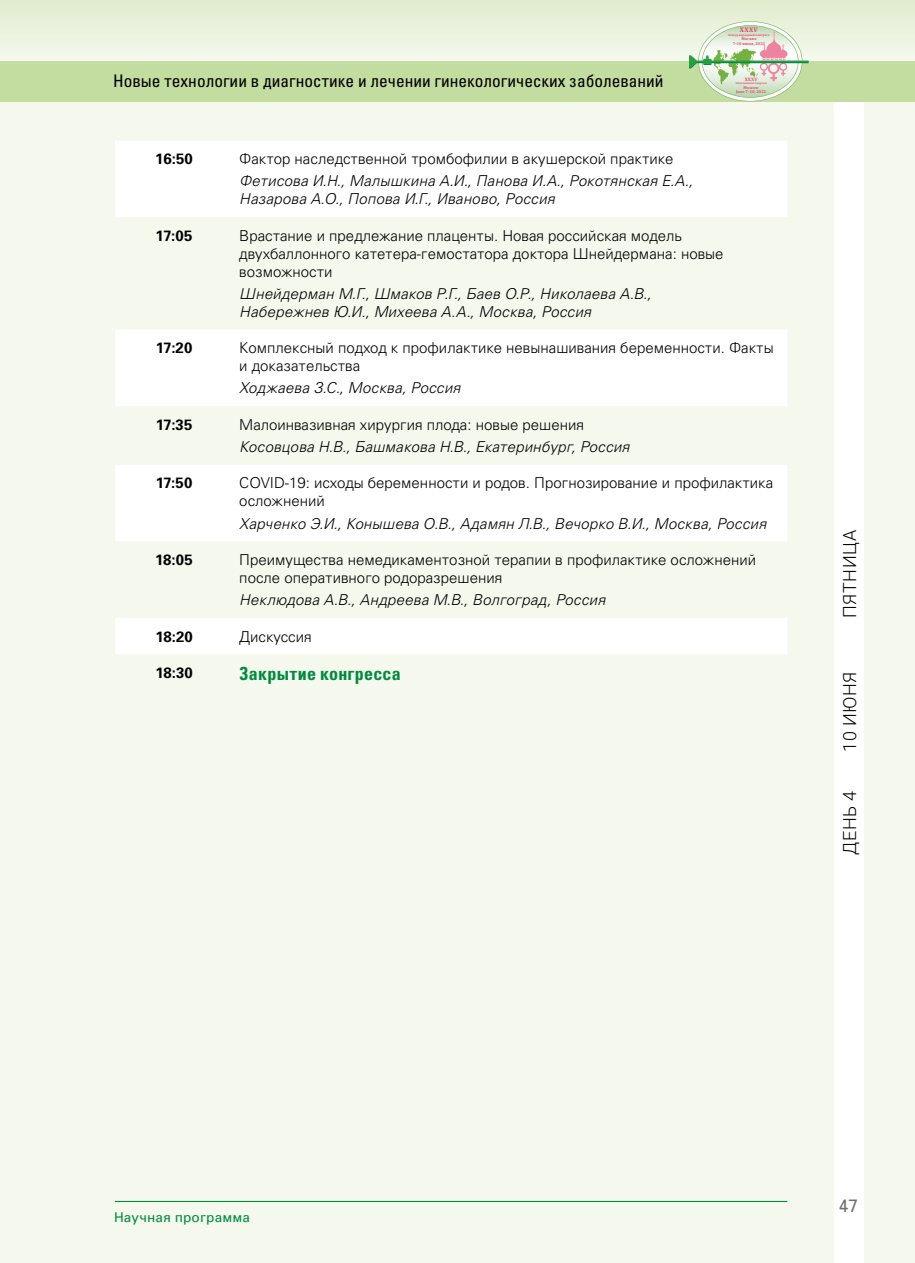
<style>
.page{position:relative;width:915px;height:1263px;background:#fff}
.page>*{position:absolute;margin:0;border:0;box-sizing:border-box;transform-origin:0 0}
.t1{font:300 18px "Roboto";letter-spacing:.035em;color:#000}
.t2{font:700 18px "Partner Condensed";letter-spacing:.015em;color:#008b41}
.t3{font:18px "Partner";color:#706f6f}
.t4{font:17.4px "Partner Condensed";color:#000}
.t5{font:300 15px/18px "Partner";color:#000}
.t6{font:italic 300 15px/18px "Partner";letter-spacing:.02em;color:#000}
.t7{font:700 15px "Partner";letter-spacing:-.005em;color:#000}
.t8{font:13.5px "Partner";letter-spacing:.015em;color:#008b41}
.t9{font:700 6.75px "Cambria";color:#e64272}
.t10{font:700 4.8px "Cambria";color:#e64272}
.t11{font:700 4.05px/4.5px "Cambria";letter-spacing:.015em;color:#e64272;text-align:center}
.t12{font:700 3.15px "Cambria";letter-spacing:.035em;color:#e64272}
.t13{font:700 2.85px "Cambria";letter-spacing:.03em;color:#e64272}
</style>
<div class="page">
<div style="left:0;top:86px;width:914px;height:1177px;background:#f4f8ed"></div>
<div style="left:833px;top:85px;width:30px;height:1178px;background:#fff"></div>
<hr style="left:115px;top:1201px;width:672px;height:1px;background:#008b41">
<svg style="left:0;top:0;width:914px;height:61px;background:#eaf2dc"></svg>
<div style="left:0;top:61px;width:914px;height:41px;background:#c3dc9f"></div>
<svg style="left:688px;top:21px;width:120px;height:81px"></svg>
<svg style="left:115px;top:140px;width:672px;height:514px;fill:#fff"></svg>
<p class="t4" style="left:113px;top:71px;width:551px">Новые технологии в диагностике и лечении гинекологических заболеваний</p>
<p class="t9" style="left:739px;top:25px;width:19px">XXXV</p>
<p class="t12" style="left:728px;top:32px;width:43px">международный конгресс</p>
<p class="t11" style="left:732px;top:36px;width:34px">Москва<br>7–10 июня, 2022</p>
<p class="t10" style="left:744px;top:76px;width:14px">XXХV</p>
<p class="t13" style="left:735px;top:81px;width:33px">International Congress</p>
<p class="t11" style="left:735px;top:85px;width:32px">Moscow<br>June 7–10, 2022</p>
<p class="t7" style="left:155px;top:150px;width:39px">16:50</p>
<p class="t5" style="left:239px;top:150px;width:435px">Фактор наследственной тромбофилии в акушерской практике</p>
<p class="t6" style="left:239px;top:172px;width:455px">Фетисова И.Н., Малышкина А.И., Панова И.А., Рокотянская Е.А.,<br>Назарова А.О., Попова И.Г., Иваново, Россия</p>
<p class="t7" style="left:156px;top:227px;width:38px">17:05</p>
<p class="t5" style="left:239px;top:226px;width:485px">Врастание и предлежание плаценты. Новая российская модель двухбаллонного катетера-гемостатора доктора Шнейдермана: новые возможности</p>
<p class="t6" style="left:239px;top:285px;width:413px">Шнейдерман М.Г., Шмаков Р.Г., Баев О.Р., Николаева А.В.,<br>Набережнев Ю.И., Михеева А.A., Москва, Россия</p>
<p class="t7" style="left:156px;top:339px;width:38px">17:20</p>
<p class="t5" style="left:239px;top:339px;width:535px">Комплексный подход к профилактике невынашивания беременности. Факты и доказательства</p>
<p class="t6" style="left:239px;top:379px;width:222px">Ходжаева З.С., Москва, Россия</p>
<p class="t7" style="left:156px;top:416px;width:38px">17:35</p>
<p class="t5" style="left:239px;top:415px;width:346px">Малоинвазивная хирургия плода: новые решения</p>
<p class="t6" style="left:239px;top:438px;width:391px">Косовцова Н.В., Башмакова Н.В., Екатеринбург, Россия</p>
<p class="t7" style="left:156px;top:474px;width:38px">17:50</p>
<p class="t5" style="left:239px;top:474px;width:535px">COVID-19: исходы беременности и родов. Прогнозирование и профилактика осложнений</p>
<p class="t6" style="left:239px;top:514px;width:528px">Харченко Э.И., Конышева О.В., Адамян Л.В., Вечорко В.И., Москва, Россия</p>
<p class="t7" style="left:155px;top:551px;width:39px">18:05</p>
<p class="t5" style="left:239px;top:551px;width:518px">Преимущества немедикаментозной терапии в профилактике осложнений после оперативного родоразрешения</p>
<p class="t6" style="left:239px;top:591px;width:367px">Неклюдова А.В., Андреева М.В., Волгоград, Россия</p>
<p class="t7" style="left:155px;top:627px;width:39px">18:20</p>
<p class="t5" style="left:239px;top:627px;width:74px">Дискуссия</p>
<p class="t7" style="left:155px;top:664px;width:39px">18:30</p>
<p class="t2" style="left:239px;top:663px;width:163px">Закрытие конгресса</p>
<p class="t1" style="left:836px;top:618px;width:89px;rotate:-90deg">ПЯТНИЦА</p>
<p class="t1" style="left:836px;top:752px;width:82px;rotate:-90deg">10 ИЮНЯ</p>
<p class="t1" style="left:836px;top:855px;width:65px;rotate:-90deg">ДЕНЬ 4</p>
<p class="t8" style="left:114px;top:1209px;width:137px">Научная программа</p>
<p class="t3" style="left:838px;top:1195px;width:22px">47</p>
</div>
